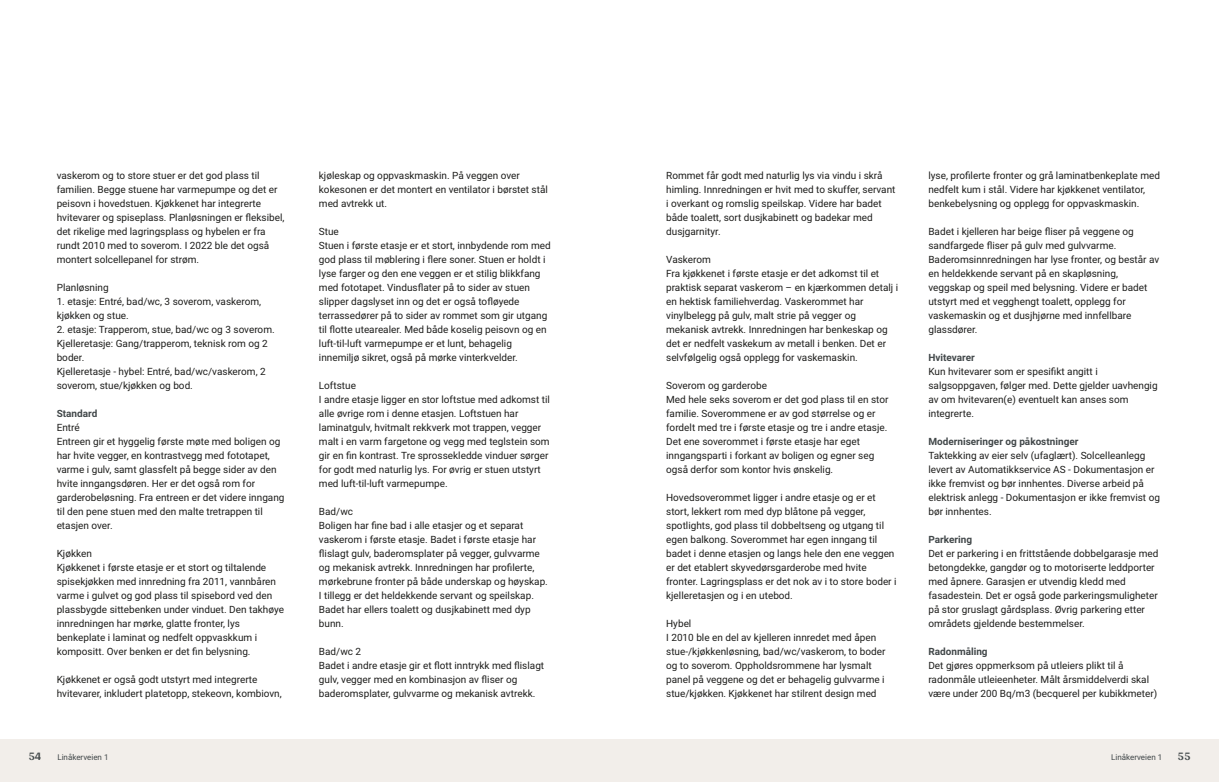
<style>
.page{position:relative;width:1219px;height:782px;background:#fff}
.page>*{position:absolute;margin:0;border:0;box-sizing:border-box;transform-origin:0 0}
.t1{font:700 12px "Arya";color:#414749}
.t2{font:10px/14px "Roboto";color:#1d1d1b}
.t3{font:700 10px "Roboto";color:#414749}
.t4{font:8px "Roboto";color:#414749}
</style>
<div class="page">
<div style="left:0;top:739px;width:612px;height:42px;background:#f2eeea"></div>
<div style="left:607px;top:739px;width:612px;height:42px;background:#f2eeea"></div>
<p class="t2" style="left:57px;top:167px;width:229px">vaskerom og to store stuer er det god plass til familien. Begge stuene har varmepumpe og det er peisovn i hovedstuen. Kjøkkenet har integrerte hvitevarer og spiseplass. Planløsningen er fleksibel, det rikelige med lagringsplass og hybelen er fra rundt 2010 med to soverom. I 2022 ble det også montert solcellepanel for strøm.</p>
<p class="t2" style="left:57px;top:279px;width:54px">Planløsning</p>
<p class="t2" style="left:57px;top:293px;width:206px">1. etasje: Entré, bad/ wc, 3 soverom, vaskerom, kjøkken og stue.</p>
<p class="t2" style="left:57px;top:321px;width:220px">2. etasje: Trapperom, stue, bad/ wc og 3 soverom.<br>Kjelleretasje: Gang/ trapperom, teknisk rom og 2 boder.<br>Kjelleretasje ‑ hybel: Entré, bad/ wc/ vaskerom, 2 soverom, stue/ kjøkken og bod.</p>
<p class="t3" style="left:57px;top:406px;width:42px">Standard</p>
<p class="t2" style="left:57px;top:419px;width:229px">Entré<br>Entreen gir et hyggelig første møte med boligen og har hvite vegger, en kontrastvegg med fototapet, varme i gulv, samt glassfelt på begge sider av den hvite inngangsdøren. Her er det også rom for garderobeløsning. Fra entreen er det videre inngang til den pene stuen med den malte tretrappen til etasjen over.</p>
<p class="t2" style="left:57px;top:545px;width:229px">Kjøkken<br>Kjøkkenet i første etasje er et stort og tiltalende spisekjøkken med innredning fra 2011, vannbåren varme i gulvet og god plass til spisebord ved den plassbygde sittebenken under vinduet. Den takhøye innredningen har mørke, glatte fronter, lys benkeplate i laminat og nedfelt oppvaskkum i kompositt. Over benken er det fin belysning.</p>
<p class="t2" style="left:57px;top:671px;width:227px">Kjøkkenet er også godt utstyrt med integrerte hvitevarer, inkludert platetopp, stekeovn, kombiovn,</p>
<p class="t1" style="left:28px;top:749px;width:15px">54</p>
<p class="t4" style="left:57px;top:751px;width:53px">Linåkerveien 1</p>
<p class="t2" style="left:319px;top:167px;width:230px">kjøleskap og oppvaskmaskin. På veggen over kokesonen er det montert en ventilator i børstet stål med avtrekk ut.</p>
<p class="t2" style="left:319px;top:223px;width:233px">Stue<br>Stuen i første etasje er et stort, innbydende rom med god plass til møblering i flere soner. Stuen er holdt i lyse farger og den ene veggen er et stilig blikkfang med fototapet. Vindusflater på to sider av stuen slipper dagslyset inn og det er også tofløyede terrassedører på to sider av rommet som gir utgang til flotte utearealer. Med både koselig peisovn og en luft‑til‑luft varmepumpe er et lunt, behagelig innemiljø sikret, også på mørke vinterkvelder.</p>
<p class="t2" style="left:319px;top:377px;width:233px">Loftstue<br>I andre etasje ligger en stor loftstue med adkomst til alle øvrige rom i denne etasjen. Loftstuen har laminatgulv, hvitmalt rekkverk mot trappen, vegger malt i en varm fargetone og vegg med teglstein som gir en fin kontrast. Tre sprossekledde vinduer sørger for godt med naturlig lys. For øvrig er stuen utstyrt med luft‑til‑luft varmepumpe.</p>
<p class="t2" style="left:319px;top:503px;width:230px">Bad/ wc<br>Boligen har fine bad i alle etasjer og et separat vaskerom i første etasje. Badet i første etasje har flislagt gulv, baderomsplater på vegger, gulvvarme og mekanisk avtrekk. Innredningen har profilerte, mørkebrune fronter på både underskap og høyskap.<br>I tillegg er det heldekkende servant og speilskap.<br>Badet har ellers toalett og dusjkabinett med dyp bunn.</p>
<p class="t2" style="left:319px;top:643px;width:227px">Bad/ wc 2<br>Badet i andre etasje gir et flott inntrykk med flislagt gulv, vegger med en kombinasjon av fliser og baderomsplater, gulvvarme og mekanisk avtrekk.</p>
<p class="t2" style="left:666px;top:167px;width:231px">Rommet får godt med naturlig lys via vindu i skrå himling. Innredningen er hvit med to skuffer, servant i overkant og romslig speilskap. Videre har badet både toalett, sort dusjkabinett og badekar med dusjgarnityr.</p>
<p class="t2" style="left:666px;top:251px;width:234px">Vaskerom<br>Fra kjøkkenet i første etasje er det adkomst til et praktisk separat vaskerom – en kjærkommen detalj i en hektisk familiehverdag. Vaskerommet har vinylbelegg på gulv, malt strie på vegger og mekanisk avtrekk. Innredningen har benkeskap og det er nedfelt vaskekum av metall i benken. Det er selvfølgelig også opplegg for vaskemaskin.</p>
<p class="t2" style="left:666px;top:377px;width:224px">Soverom og garderobe<br>Med hele seks soverom er det god plass til en stor familie. Soverommene er av god størrelse og er fordelt med tre i første etasje og tre i andre etasje.<br>Det ene soverommet i første etasje har eget inngangsparti i forkant av boligen og egner seg også derfor som kontor hvis ønskelig.</p>
<p class="t2" style="left:666px;top:489px;width:232px">Hovedsoverommet ligger i andre etasje og er et stort, lekkert rom med dyp blåtone på vegger, spotlights, god plass til dobbeltseng og utgang til egen balkong. Soverommet har egen inngang til badet i denne etasjen og langs hele den ene veggen er det etablert skyvedørsgarderobe med hvite fronter. Lagringsplass er det nok av i to store boder i kjelleretasjen og i en utebod.</p>
<p class="t2" style="left:666px;top:615px;width:221px">Hybel<br>I 2010 ble en del av kjelleren innredet med åpen stue‑/ kjøkkenløsning, bad/ wc/ vaskerom, to boder og to soverom. Oppholdsrommene har lysmalt panel på veggene og det er behagelig gulvvarme i stue/ kjøkken. Kjøkkenet har stilrent design med</p>
<p class="t2" style="left:928px;top:167px;width:233px">lyse, profilerte fronter og grå laminatbenkeplate med nedfelt kum i stål. Videre har kjøkkenet ventilator, benkebelysning og opplegg for oppvaskmaskin.</p>
<p class="t2" style="left:928px;top:223px;width:232px">Badet i kjelleren har beige fliser på veggene og sandfargede fliser på gulv med gulvvarme.<br>Baderomsinnredningen har lyse fronter, og består av en heldekkende servant på en skapløsning, veggskap og speil med belysning. Videre er badet utstyrt med et vegghengt toalett, opplegg for vaskemaskin og et dusjhjørne med innfellbare glassdører.</p>
<p class="t3" style="left:928px;top:350px;width:48px">Hvitevarer</p>
<p class="t2" style="left:928px;top:363px;width:231px">Kun hvitevarer som er spesifikt angitt i salgsoppgaven, følger med. Dette gjelder uavhengig av om hvitevaren(e) eventuelt kan anses som integrerte.</p>
<p class="t3" style="left:928px;top:434px;width:152px">Moderniseringer og påkostninger</p>
<p class="t2" style="left:928px;top:447px;width:233px">Taktekking av eier selv (ufaglært). Solcelleanlegg levert av Automatikkservice AS ‑ Dokumentasjon er ikke fremvist og bør innhentes. Diverse arbeid på elektrisk anlegg ‑ Dokumentasjon er ikke fremvist og bør innhentes.</p>
<p class="t3" style="left:928px;top:532px;width:45px">Parkering</p>
<p class="t2" style="left:928px;top:545px;width:231px">Det er parkering i en frittstående dobbelgarasje med betongdekke, gangdør og to motoriserte leddporter med åpnere. Garasjen er utvendig kledd med fasadestein. Det er også gode parkeringsmuligheter på stor gruslagt gårdsplass. Øvrig parkering etter områdets gjeldende bestemmelser.</p>
<p class="t3" style="left:928px;top:644px;width:61px">Radonmåling</p>
<p class="t2" style="left:928px;top:657px;width:230px">Det gjøres oppmerksom på utleiers plikt til å radonmåle utleieenheter. Målt årsmiddelverdi skal være under 200 Bq/ m3 (becquerel per kubikkmeter)</p>
<p class="t4" style="left:1111px;top:751px;width:53px">Linåkerveien 1</p>
<p class="t1" style="left:1177px;top:749px;width:15px">55</p>
</div>
